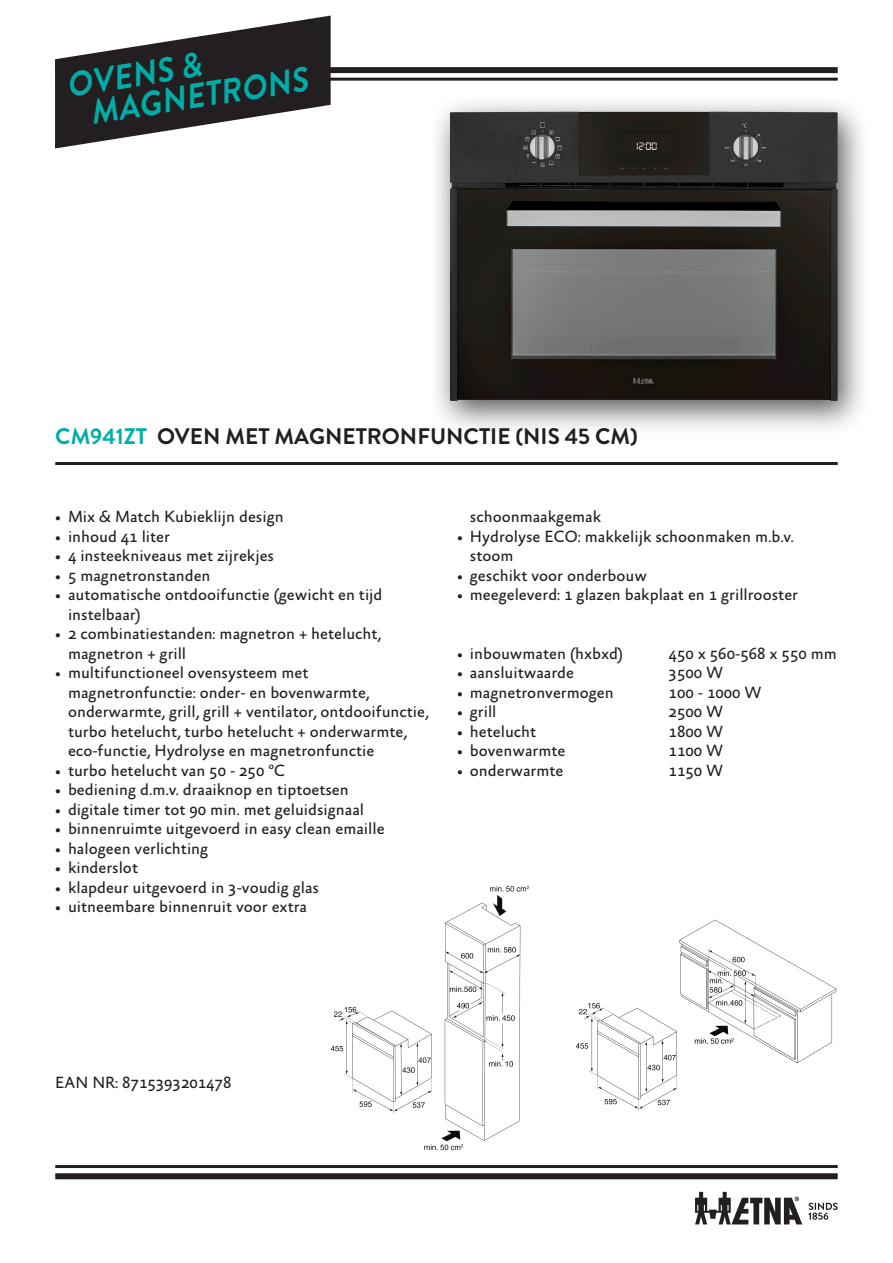
<style>
.page{position:relative;width:893px;height:1263px;background:#fff}
.page>*{position:absolute;margin:0;border:0;box-sizing:border-box;transform-origin:0 0}
.t1{font:italic 700 34.5px/30.6px "Brandon Grotesque";color:#00ada8;scale:.9 1}
.Kop{font:700 22.5px "Brandon Grotesque";color:#231f20}
.EAN_NR_nieuwe_basis{font:16.5px/19.5px "Absara Sans";color:#231f20}
.s1{color:#00ada8}
</style>
<div class="page">
<div style="left:55px;top:67px;width:783px;height:6px;background:#231f20"></div>
<div style="left:55px;top:1173px;width:783px;height:6px;background:#231f20"></div>
<hr style="left:55px;top:1165px;width:783px;height:3px;background:#231f20">
<hr style="left:55px;top:78px;width:783px;height:3px;background:#231f20">
<svg style="left:55px;top:16px;width:276px;height:132px"></svg>
<svg style="left:808px;top:1203px;width:30px;height:17px"></svg>
<svg style="left:695px;top:1192px;width:107px;height:32px"></svg>
<hr style="left:55px;top:462px;width:783px;height:3px;background:#231f20">
<div style="left:429px;top:94px;width:441px;height:343px;background:#231f20;opacity:.75"></div>
<img style="left:450px;top:111px;width:388px;height:290px">
<img style="left:330px;top:885px;width:507px;height:266px">
<h1 class="t1" style="left:83px;top:68px;width:245px;text-indent:-19px;rotate:-9deg">OVENS &amp;<br>MAGNETRONS</h1>
<p class="Kop" style="left:55px;top:421px;width:584px"><span class="s1">CM941ZT</span> OVEN MET MAGNETRONFUNCTIE (NIS 45 CM)</p>
<p class="EAN_NR_nieuwe_basis" style="left:55px;top:508px;width:230px">• Mix &amp; Match Kubieklijn design</p>
<p class="EAN_NR_nieuwe_basis" style="left:55px;top:527px;width:116px">• inhoud 41 liter</p>
<p class="EAN_NR_nieuwe_basis" style="left:55px;top:547px;width:220px">• 4 insteekniveaus met zijrekjes</p>
<p class="EAN_NR_nieuwe_basis" style="left:55px;top:566px;width:157px">• 5 magnetronstanden</p>
<p class="EAN_NR_nieuwe_basis" style="left:68px;top:586px;width:316px;text-indent:-13px">• automatische ontdooifunctie (gewicht en tijd instelbaar)</p>
<p class="EAN_NR_nieuwe_basis" style="left:68px;top:625px;width:315px;text-indent:-13px">• 2 combinatiestanden: magnetron + hetelucht, magnetron + grill</p>
<p class="EAN_NR_nieuwe_basis" style="left:68px;top:664px;width:362px;text-indent:-13px">• multifunctioneel ovensysteem met magnetronfunctie: onder- en bovenwarmte, onderwarmte, grill, grill + ventilator, ontdooifunctie, turbo hetelucht, turbo hetelucht + onderwarmte, eco-functie, Hydrolyse en magnetronfunctie</p>
<p class="EAN_NR_nieuwe_basis" style="left:55px;top:761px;width:232px">• turbo hetelucht van 50 - 250 ºC</p>
<p class="EAN_NR_nieuwe_basis" style="left:55px;top:781px;width:295px">• bediening d.m.v. draaiknop en tiptoetsen</p>
<p class="EAN_NR_nieuwe_basis" style="left:55px;top:800px;width:310px">• digitale timer tot 90 min. met geluidsignaal</p>
<p class="EAN_NR_nieuwe_basis" style="left:55px;top:820px;width:331px">• binnenruimte uitgevoerd in easy clean emaille</p>
<p class="EAN_NR_nieuwe_basis" style="left:55px;top:839px;width:155px">• halogeen verlichting</p>
<p class="EAN_NR_nieuwe_basis" style="left:55px;top:859px;width:84px">• kinderslot</p>
<p class="EAN_NR_nieuwe_basis" style="left:55px;top:878px;width:265px">• klapdeur uitgevoerd in 3-voudig glas</p>
<p class="EAN_NR_nieuwe_basis" style="left:55px;top:898px;width:253px">• uitneembare binnenruit voor extra</p>
<p class="EAN_NR_nieuwe_basis" style="left:470px;top:508px;width:133px">schoonmaakgemak</p>
<p class="EAN_NR_nieuwe_basis" style="left:470px;top:527px;width:325px;text-indent:-13px">• Hydrolyse ECO: makkelijk schoonmaken m.b.v. stoom</p>
<p class="EAN_NR_nieuwe_basis" style="left:457px;top:566px;width:191px">• geschikt voor onderbouw</p>
<p class="EAN_NR_nieuwe_basis" style="left:457px;top:586px;width:342px">• meegeleverd: 1 glazen bakplaat en 1 grillrooster</p>
<p class="EAN_NR_nieuwe_basis" style="left:457px;top:644px;width:168px">• inbouwmaten (hxbxd)</p>
<p class="EAN_NR_nieuwe_basis" style="left:669px;top:644px;width:170px">450 x 560-568 x 550 mm</p>
<p class="EAN_NR_nieuwe_basis" style="left:457px;top:664px;width:118px">• aansluitwaarde</p>
<p class="EAN_NR_nieuwe_basis" style="left:669px;top:664px;width:56px">3500 W</p>
<p class="EAN_NR_nieuwe_basis" style="left:457px;top:683px;width:158px">• magnetronvermogen</p>
<p class="EAN_NR_nieuwe_basis" style="left:669px;top:683px;width:95px">100 - 1000 W</p>
<p class="EAN_NR_nieuwe_basis" style="left:457px;top:703px;width:41px">• grill</p>
<p class="EAN_NR_nieuwe_basis" style="left:669px;top:703px;width:56px">2500 W</p>
<p class="EAN_NR_nieuwe_basis" style="left:457px;top:722px;width:81px">• hetelucht</p>
<p class="EAN_NR_nieuwe_basis" style="left:669px;top:722px;width:56px">1800 W</p>
<p class="EAN_NR_nieuwe_basis" style="left:457px;top:742px;width:110px">• bovenwarmte</p>
<p class="EAN_NR_nieuwe_basis" style="left:669px;top:742px;width:56px">1100 W</p>
<p class="EAN_NR_nieuwe_basis" style="left:457px;top:761px;width:108px">• onderwarmte</p>
<p class="EAN_NR_nieuwe_basis" style="left:669px;top:761px;width:56px">1150 W</p>
<p class="EAN_NR_nieuwe_basis" style="left:55px;top:1073px;width:178px">EAN NR: 8715393201478</p>
</div>
